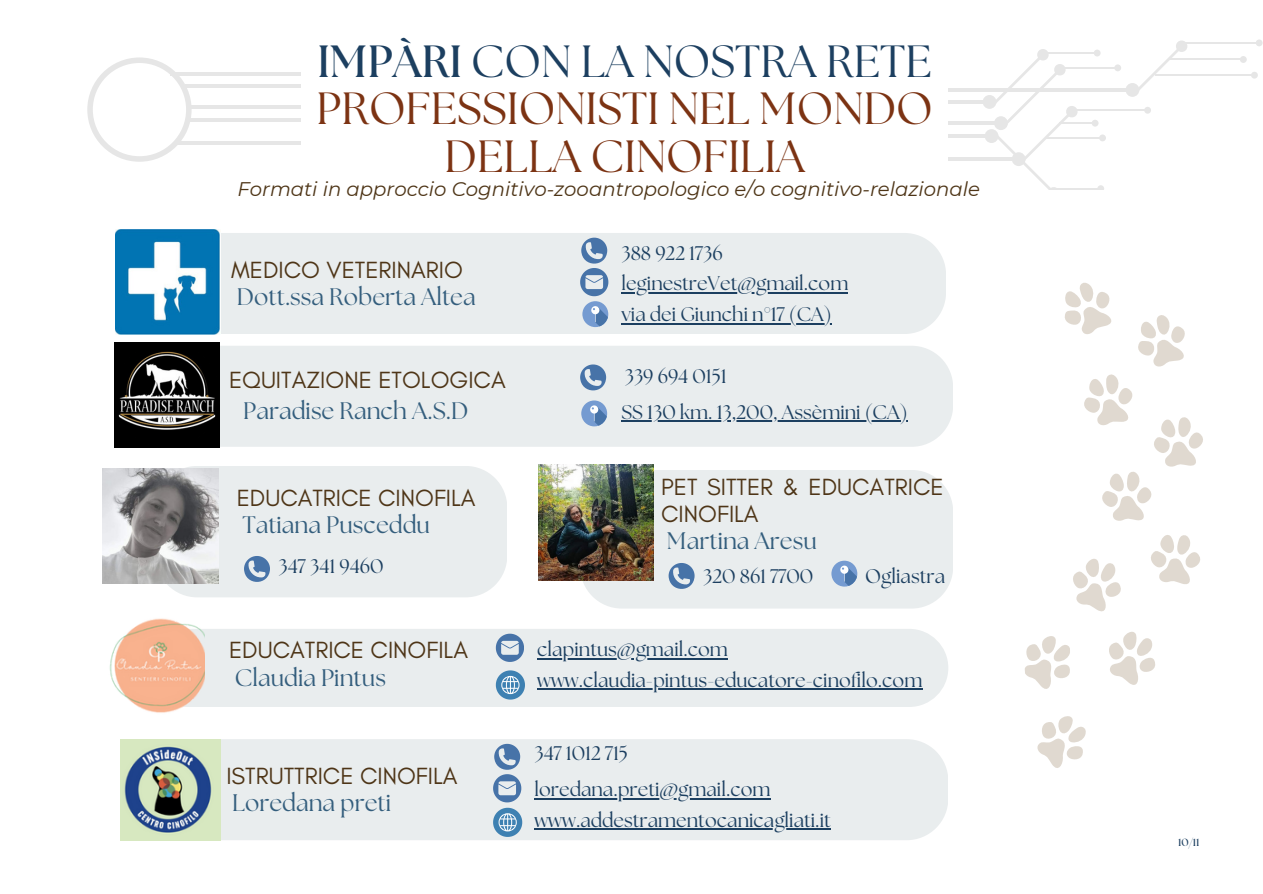
<style>
.page{position:relative;width:1263px;height:894px;background:#fff}
.page>*{position:absolute;margin:0;border:0;box-sizing:border-box;transform-origin:0 0}
.t1{font:45px/47.2px "The Seasons";color:#7c3313;text-align:center}
.t2{font:23.85px/27.5px "Glacial Indifference";color:#4e3517}
.t3{font:23.85px "The Seasons";color:#345e7d}
.t4{font:19.65px/30.6px "The Seasons";color:#1c3f60}
.t5{font:italic 19.65px "Montserrat";color:#4e3517}
.t6{font:700 10.5px "The Seasons";color:#1c3f60}
.s1{font-weight:700;color:#1c3f60}
.s2{color:#1c3f60}
</style>
<div class="page">
<svg style="left:87px;top:57px;width:105px;height:105px"></svg>
<hr style="left:185px;top:84px;width:116px;height:4px;background:#e6e6e6">
<hr style="left:188px;top:118px;width:113px;height:4px;background:#e6e6e6">
<hr style="left:188px;top:106px;width:113px;height:3px;background:#000">
<hr style="left:175px;top:141px;width:126px;height:4px;background:#e6e6e6">
<hr style="left:170px;top:72px;width:131px;height:4px;background:#e6e6e6">
<hr style="left:948px;top:100px;width:42px;height:4px;background:#e6e6e6">
<div style="left:982px;top:95px;width:14px;height:14px;background:#e6e6e6;border-radius:50%"></div>
<hr style="left:948px;top:134px;width:44px;height:4px;background:#e6e6e6">
<div style="left:985px;top:129px;width:13px;height:14px;background:#e6e6e6;border-radius:50%"></div>
<hr style="left:948px;top:121px;width:53px;height:4px;background:#e6e6e6">
<hr style="left:948px;top:157px;width:71px;height:4px;background:#e6e6e6">
<hr style="left:948px;top:88px;width:185px;height:4px;background:#e6e6e6">
<div style="left:1125px;top:83px;width:14px;height:14px;background:#e6e6e6;border-radius:50%"></div>
<svg style="left:1136px;top:40px;width:52px;height:51px"></svg>
<hr style="left:1183px;top:42px;width:76px;height:2px;background:#000">
<div style="left:1256px;top:39px;width:7px;height:7px;background:#e6e6e6;border-radius:50%"></div>
<hr style="left:1168px;top:59px;width:75px;height:1px;background:#000">
<div style="left:1240px;top:56px;width:7px;height:7px;background:#e6e6e6;border-radius:50%"></div>
<hr style="left:1155px;top:74px;width:100px;height:2px;background:#000">
<div style="left:1251px;top:72px;width:7px;height:7px;background:#e6e6e6;border-radius:50%"></div>
<svg style="left:994px;top:49px;width:84px;height:140px"></svg>
<hr style="left:1075px;top:109px;width:73px;height:2px;background:#000">
<div style="left:1144px;top:107px;width:7px;height:7px;background:#e6e6e6;border-radius:50%"></div>
<hr style="left:1059px;top:122px;width:36px;height:2px;background:#000">
<div style="left:1092px;top:120px;width:6px;height:7px;background:#e6e6e6;border-radius:50%"></div>
<hr style="left:1045px;top:137px;width:58px;height:2px;background:#000">
<div style="left:1099px;top:134px;width:7px;height:7px;background:#e6e6e6;border-radius:50%"></div>
<hr style="left:1044px;top:52px;width:53px;height:2px;background:#000">
<div style="left:1094px;top:50px;width:7px;height:6px;background:#e6e6e6;border-radius:50%"></div>
<hr style="left:1062px;top:67px;width:56px;height:2px;background:#000">
<div style="left:1114px;top:64px;width:7px;height:7px;background:#e6e6e6;border-radius:50%"></div>
<hr style="left:1051px;top:188px;width:50px;height:1px;background:#000">
<svg style="left:1097px;top:185px;width:7px;height:4px"></svg>
<div style="left:221px;top:233px;width:725px;height:101px;background:#e9edee"></div>
<img style="left:116px;top:230px;width:104px;height:104px">
<svg style="left:580px;top:237px;width:28px;height:90px;background:#9cb4cf"></svg>
<div style="left:167px;top:466px;width:340px;height:131px;background:#e9edee"></div>
<img style="left:102px;top:468px;width:116px;height:116px">
<svg style="left:244px;top:556px;width:26px;height:30px"></svg>
<div style="left:148px;top:628px;width:800px;height:78px;background:#e9edee;border-radius:39px"></div>
<img style="left:109px;top:618px;width:95px;height:95px">
<svg style="left:496px;top:633px;width:28px;height:28px"></svg>
<div style="left:145px;top:739px;width:803px;height:101px;background:#e9edee"></div>
<img style="left:120px;top:739px;width:101px;height:100px">
<svg style="left:1109px;top:632px;width:46px;height:53px"></svg>
<svg style="left:1065px;top:282px;width:138px;height:330px"></svg>
<svg style="left:1037px;top:716px;width:49px;height:52px"></svg>
<svg style="left:1025px;top:636px;width:45px;height:53px"></svg>
<svg style="left:496px;top:670px;width:29px;height:29px"></svg>
<svg style="left:493px;top:743px;width:29px;height:93px;background:#97b3cd"></svg>
<div style="left:580px;top:470px;width:373px;height:138px;background:#e9edee"></div>
<img style="left:538px;top:464px;width:116px;height:116px">
<svg style="left:669px;top:562px;width:25px;height:31px"></svg>
<svg style="left:831px;top:560px;width:26px;height:26px"></svg>
<hr style="left:621px;top:292px;width:227px;height:2px;background:#1c3f60">
<hr style="left:621px;top:322px;width:211px;height:2px;background:#1c3f60">
<hr style="left:537px;top:657px;width:191px;height:2px;background:#1c3f60">
<hr style="left:537px;top:688px;width:385px;height:2px;background:#1c3f60">
<hr style="left:534px;top:798px;width:237px;height:1px;background:#1c3f60">
<hr style="left:534px;top:828px;width:297px;height:1px;background:#1c3f60">
<div style="left:219px;top:345px;width:734px;height:101px;background:#e9edee"></div>
<img style="left:115px;top:342px;width:104px;height:105px">
<svg style="left:580px;top:364px;width:26px;height:30px"></svg>
<svg style="left:581px;top:400px;width:26px;height:26px"></svg>
<hr style="left:621px;top:420px;width:287px;height:1px;background:#1c3f60">
<h1 class="t1" style="left:317px;top:41px;width:618px"><span class="s1">IMPÀRI</span> <span class="s2">CON LA NOSTRA RETE<br></span>PROFESSIONISTI NEL MONDO<br>DELLA CINOFILIA</h1>
<p class="t5" style="left:237px;top:177px;width:744px">Formati in approccio Cognitivo-zooantropologico e/o cognitivo-relazionale</p>
<p class="t2" style="left:231px;top:256px;width:233px">MEDICO VETERINARIO</p>
<p class="t3" style="left:237px;top:286px;width:240px">Dott.ssa Roberta Altea</p>
<p class="t2" style="left:229px;top:365px;width:278px">EQUITAZIONE ETOLOGICA</p>
<p class="t3" style="left:243px;top:399px;width:227px">Paradise Ranch A.S.D</p>
<p class="t2" style="left:237px;top:483px;width:240px">EDUCATRICE CINOFILA</p>
<p class="t3" style="left:242px;top:513px;width:189px">Tatiana Pusceddu</p>
<p class="t4" style="left:279px;top:552px;width:106px">347 341 9460</p>
<p class="t2" style="left:229px;top:636px;width:240px">EDUCATRICE CINOFILA</p>
<p class="t3" style="left:235px;top:666px;width:153px">Claudia Pintus</p>
<p class="t4" style="left:621px;top:239px;width:228px">388 922 1736 leginestreVet@gmail.com via dei Giunchi n°17 (CA)</p>
<p class="t4" style="left:621px;top:359px;width:288px;line-height:35.8px">339 694 0151<br>SS 130 km. 13,200, Assèmini (CA)</p>
<p class="t2" style="left:661px;top:472px;width:284px">PET SITTER &amp; EDUCATRICE<br>CINOFILA</p>
<p class="t3" style="left:667px;top:530px;width:151px">Martina Aresu</p>
<p class="t4" style="left:865px;top:562px;width:81px">Ogliastra</p>
<p class="t4" style="left:703px;top:562px;width:111px">320 861 7700</p>
<p class="t4" style="left:537px;top:635px;width:387px">clapintus@gmail.com www.claudia-pintus-educatore-cinofilo.com</p>
<p class="t4" style="left:534px;top:739px;width:95px">347 1012 715</p>
<p class="t2" style="left:226px;top:761px;width:233px">ISTRUTTRICE CINOFILA</p>
<p class="t3" style="left:232px;top:792px;width:161px">Loredana preti</p>
<p class="t4" style="left:534px;top:775px;width:298px">loredana.preti@gmail.com www.addestramentocanicagliati.it</p>
<p class="t6" style="left:1178px;top:837px;width:23px">10/11</p>
</div>
